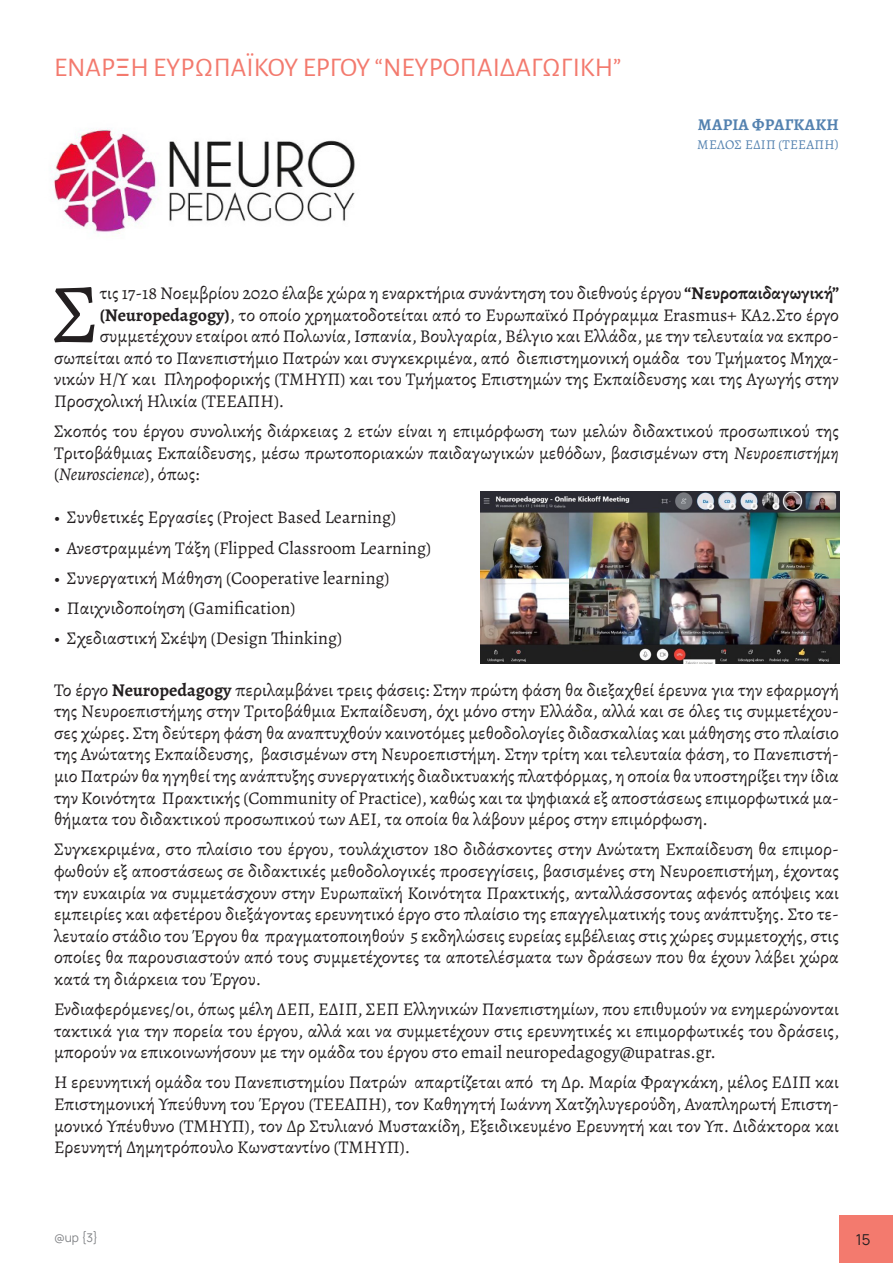
<style>
.page{position:relative;width:893px;height:1263px;background:#fff}
.page>*{position:absolute;margin:0;border:0;box-sizing:border-box;transform-origin:0 0}
._1st{font:85.05px "Alegreya";color:#231f20}
.t1{font:27px "Alegreya Sans";color:#f37a6e}
.text{font:18px/21.6px "Alegreya";color:#231f20;text-align:justify}
._1st-2{font:18px "Alegreya";color:#231f20}
.author{font:700 16.5px "Alegreya";letter-spacing:.02em;color:#5482b0}
.t2{font:200 15px "Manrope";color:#231f20}
.author-title{font:13.5px "Alegreya";letter-spacing:.02em;color:#5482b0}
.t3{font:200 12px "Manrope";color:#808285}
.s1{font-weight:700}
.s2{font-style:italic}
</style>
<div class="page">
<div style="left:839px;top:1215px;width:54px;height:48px;background:#f37a6e"></div>
<img style="left:53px;top:128px;width:302px;height:109px">
<img style="left:481px;top:491px;width:359px;height:172px">
<p class="t1" style="left:54px;top:48px;width:569px">ΕΝΑΡΞΗ ΕΥΡΩΠΑΪΚΟΥ ΕΡΓΟΥ “ΝΕΥΡΟΠΑΙΔΑΓΩΓΙΚΗ”</p>
<p class="author" style="left:698px;top:113px;width:142px">ΜΑΡΊΑ ΦΡΑΓΚΆΚΗ</p>
<p class="author-title" style="left:697px;top:136px;width:143px">ΜΈΛΟΣ ΕΔΙΠ (ΤΕΕΑΠΗ)</p>
<p class="_1st" style="left:52px;top:260px;width:49px">Σ</p>
<p class="_1st-2" style="left:100px;top:282px;width:741px">τις 17-18 Νοεμβρίου 2020 έλαβε χώρα η εναρκτήρια συνάντηση του διεθνούς έργου <span class="s1">“Νευροπαιδαγωγική”</span></p>
<p class="_1st-2" style="left:100px;top:303px;width:741px"><span class="s1">(Neuropedagogy)</span>, το οποίο χρηματοδοτείται από το Ευρωπαϊκό Πρόγραμμα Erasmus+ ΚΑ2.Στο έργο</p>
<p class="_1st-2" style="left:100px;top:325px;width:741px">συμμετέχουν εταίροι από Πολωνία, Ισπανία, Βουλγαρία, Βέλγιο και Ελλάδα, με την τελευταία να εκπρο-</p>
<p class="_1st-2" style="left:54px;top:346px;width:786px">σωπείται από το Πανεπιστήμιο Πατρών και συγκεκριμένα, από διεπιστημονική ομάδα του Τμήματος Μηχα-</p>
<p class="_1st-2" style="left:54px;top:368px;width:786px">νικών Η/Υ και Πληροφορικής (ΤΜΗΥΠ) και του Τμήματος Επιστημών της Εκπαίδευσης και της Αγωγής στην</p>
<p class="_1st-2" style="left:54px;top:390px;width:232px">Προσχολική Ηλικία (ΤΕΕΑΠΗ).</p>
<p class="text" style="left:54px;top:420px;width:786px">Σκοπός του έργου συνολικής διάρκειας 2 ετών είναι η επιμόρφωση των μελών διδακτικού προσωπικού της Τριτοβάθμιας Εκπαίδευσης, μέσω πρωτοποριακών παιδαγωγικών μεθόδων, βασισμένων στη <span class="s2">Νευροεπιστήμη </span>(<span class="s2">Neuroscience</span>), όπως:</p>
<p class="text" style="left:54px;top:507px;width:344px">• Συνθετικές Εργασίες (Project Based Learning)</p>
<p class="text" style="left:54px;top:537px;width:379px">• Ανεστραμμένη Τάξη (Flipped Classroom Learning)</p>
<p class="text" style="left:54px;top:567px;width:337px">• Συνεργατική Μάθηση (Cooperative learning)</p>
<p class="text" style="left:54px;top:597px;width:243px">• Παιχνιδοποίηση (Gamification)</p>
<p class="text" style="left:54px;top:627px;width:289px">• Σχεδιαστική Σκέψη (Design Thinking)</p>
<p class="text" style="left:54px;top:679px;width:786px">Το έργο <span class="s1">Neuropedagogy</span> περιλαμβάνει τρεις φάσεις: Στην πρώτη φάση θα διεξαχθεί έρευνα για την εφαρμογή της Νευροεπιστήμης στην Τριτοβάθμια Εκπαίδευση, όχι μόνο στην Ελλάδα, αλλά και σε όλες τις συμμετέχου&shy;σες χώρες. Στη δεύτερη φάση θα αναπτυχθούν καινοτόμες μεθοδολογίες διδασκαλίας και μάθησης στο πλαίσιο της Ανώτατης Εκπαίδευσης, βασισμένων στη Νευροεπιστήμη. Στην τρίτη και τελευταία φάση, το Πανεπιστή&shy;μιο Πατρών θα ηγηθεί της ανάπτυξης συνεργατικής διαδικτυακής πλατφόρμας, η οποία θα υποστηρίξει την ίδια την Κοινότητα Πρακτικής (Community of Practice), καθώς και τα ψηφιακά εξ αποστάσεως επιμορφωτικά μα&shy;θήματα του διδακτικού προσωπικού των ΑΕΙ, τα οποία θα λάβουν μέρος στην επιμόρφωση.</p>
<p class="text" style="left:54px;top:838px;width:786px">Συγκεκριμένα, στο πλαίσιο του έργου, τουλάχιστον 180 διδάσκοντες στην Ανώτατη Εκπαίδευση θα επιμορ&shy;φωθούν εξ αποστάσεως σε διδακτικές μεθοδολογικές προσεγγίσεις, βασισμένες στη Νευροεπιστήμη, έχοντας την ευκαιρία να συμμετάσχουν στην Ευρωπαϊκή Κοινότητα Πρακτικής, ανταλλάσσοντας αφενός απόψεις και εμπειρίες και αφετέρου διεξάγοντας ερευνητικό έργο στο πλαίσιο της επαγγελματικής τους ανάπτυξης. Στο τε&shy;λευταίο στάδιο του Έργου θα πραγματοποιηθούν 5 εκδηλώσεις ευρείας εμβέλειας στις χώρες συμμετοχής, στις οποίες θα παρουσιαστούν από τους συμμετέχοντες τα αποτελέσματα των δράσεων που θα έχουν λάβει χώρα κατά τη διάρκεια του Έργου.</p>
<p class="text" style="left:54px;top:998px;width:787px">Ενδιαφερόμενες/οι, όπως μέλη ΔΕΠ, ΕΔΙΠ, ΣΕΠ Ελληνικών Πανεπιστημίων, που επιθυμούν να ενημερώνονται τακτικά για την πορεία του έργου, αλλά και να συμμετέχουν στις ερευνητικές κι επιμορφωτικές του δράσεις, μπορούν να επικοινωνήσουν με την ομάδα του έργου στο email neuropedagogy@upatras.gr.</p>
<p class="text" style="left:54px;top:1071px;width:786px">Η ερευνητική ομάδα του Πανεπιστημίου Πατρών απαρτίζεται από τη Δρ. Μαρία Φραγκάκη, μέλος ΕΔΙΠ και Επιστημονική Υπεύθυνη του Έργου (ΤΕΕΑΠΗ), τον Καθηγητή Ιωάννη Χατζηλυγερούδη, Αναπληρωτή Επιστη&shy;μονικό Υπέυθυνο (ΤΜΗΥΠ), τον Δρ Στυλιανό Μυστακίδη, Εξειδικευμένο Ερευνητή και τον Υπ. Διδάκτορα και Ερευνητή Δημητρόπουλο Κωνσταντίνο (ΤΜΗΥΠ).</p>
<p class="t3" style="left:54px;top:1229px;width:46px">@up {3}</p>
<p class="t2" style="left:856px;top:1229px;width:16px">15</p>
</div>
